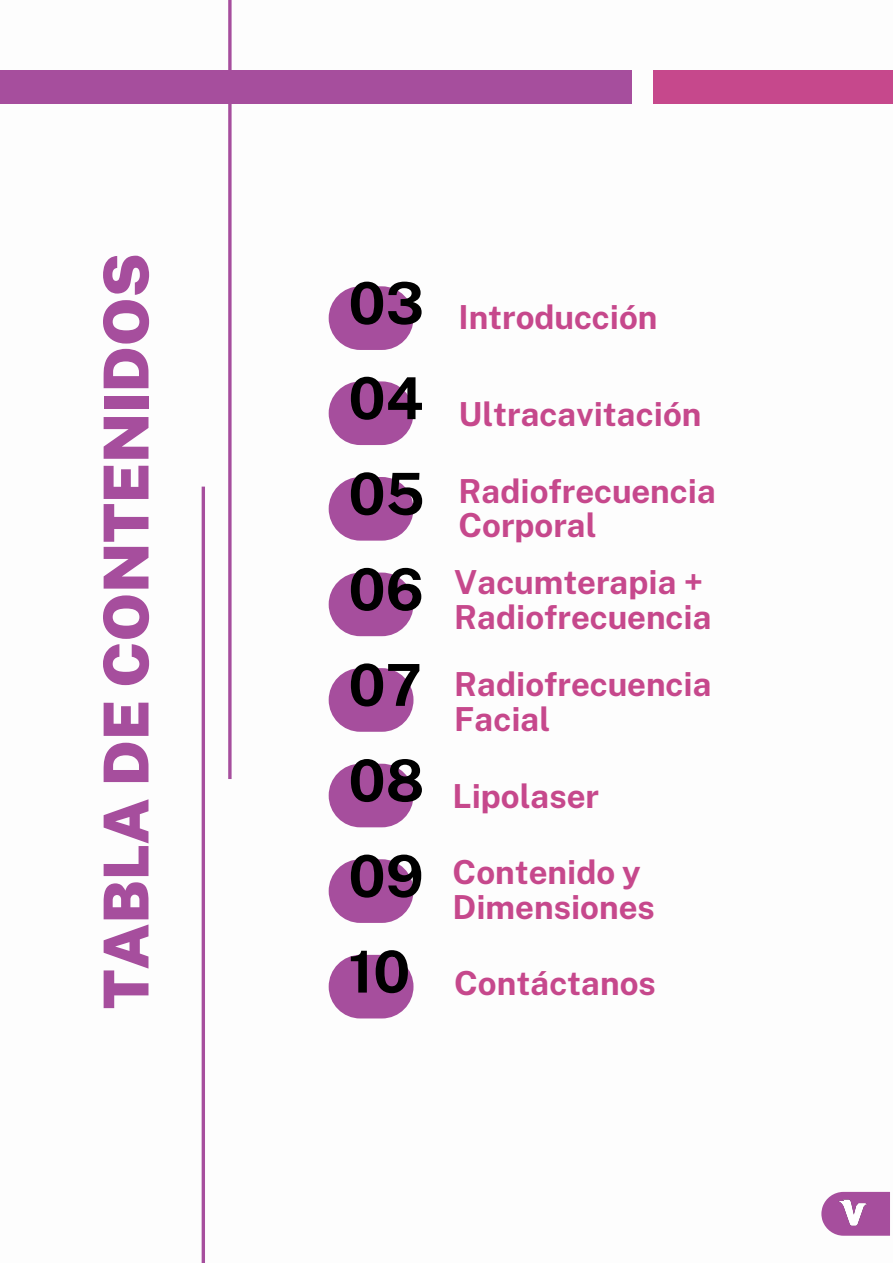
<style>
.page{position:relative;width:893px;height:1264px;background:#fff}
.page>*{position:absolute;margin:0;border:0;box-sizing:border-box;transform-origin:0 0}
.t1{font:900 62.1px "Public Sans";color:#a64e9d}
.t2{font:700 57.9px/95.4px "Public Sans";color:#000;text-align:justify}
.t3{font:700 33.15px/35.1px "Public Sans";color:#c6488c}
.s1{font-size:57.9px;color:#000}
</style>
<div class="page">
<hr style="left:228px;top:0;width:3px;height:779px;background:#a64e9d">
<hr style="left:202px;top:486px;width:3px;height:776px;background:#a64e9d">
<div style="left:653px;top:70px;width:239px;height:34px;background:#c6488c"></div>
<div style="left:0;top:70px;width:631px;height:34px;background:#a64e9d"></div>
<div style="left:328px;top:286px;width:85px;height:64px;background:#a64e9d;border-radius:32px"></div>
<div style="left:328px;top:381px;width:85px;height:64px;background:#a64e9d;border-radius:32px"></div>
<div style="left:328px;top:477px;width:85px;height:63px;background:#a64e9d;border-radius:32px"></div>
<div style="left:328px;top:572px;width:85px;height:64px;background:#a64e9d;border-radius:32px"></div>
<div style="left:328px;top:668px;width:85px;height:63px;background:#a64e9d;border-radius:32px"></div>
<div style="left:328px;top:763px;width:85px;height:64px;background:#a64e9d;border-radius:32px"></div>
<div style="left:328px;top:859px;width:85px;height:63px;background:#a64e9d;border-radius:32px"></div>
<div style="left:328px;top:954px;width:85px;height:64px;background:#a64e9d;border-radius:32px"></div>
<svg style="left:821px;top:1191px;width:68px;height:44px"></svg>
<img style="left:824px;top:1197px;width:60px;height:39px">
<h1 class="t1" style="left:89px;top:1009px;width:757px;rotate:-90deg">TABLA DE CONTENIDOS</h1>
<h2 class="t2" style="left:348px;top:255px;width:78px">03<br>04<br>05<br>06<br>07<br>08<br>09</h2>
<p class="t3" style="left:458px;top:299px;width:200px">Introducción</p>
<p class="t3" style="left:458px;top:396px;width:244px">Ultracavitación</p>
<p class="t3" style="left:458px;top:474px;width:259px;line-height:34px">Radiofrecuencia<br>Corporal</p>
<p class="t3" style="left:454px;top:564px;width:259px">Vacumterapia +<br>Radiofrecuencia</p>
<p class="t3" style="left:454px;top:666px;width:259px">Radiofrecuencia<br>Facial</p>
<p class="t3" style="left:452px;top:778px;width:148px">Lipolaser</p>
<p class="t3" style="left:452px;top:854px;width:204px">Contenido y<br>Dimensiones</p>
<p class="t3" style="left:348px;top:965px;width:309px"><span class="s1">10</span> Contáctanos</p>
</div>
